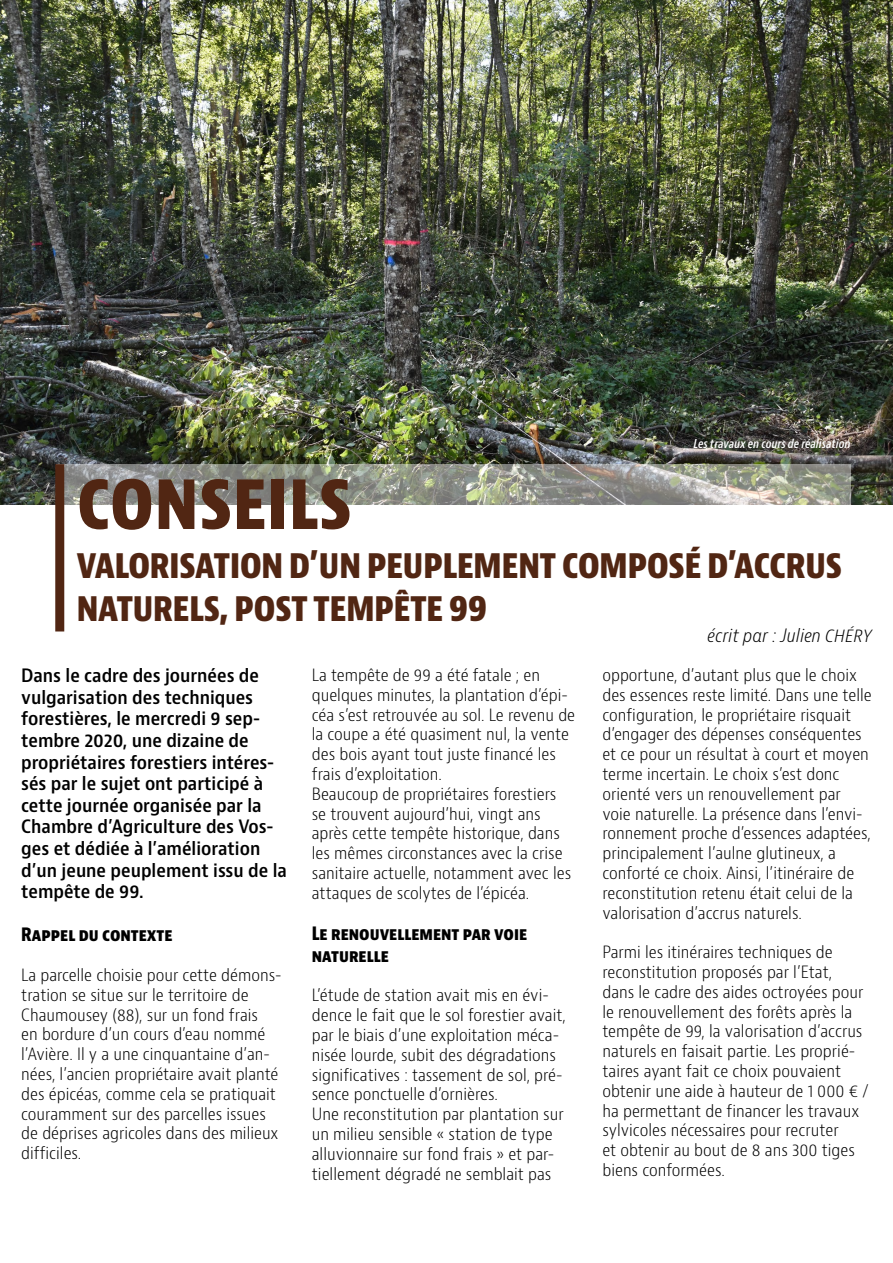
<style>
.page{position:relative;width:893px;height:1263px;background:#fff}
.page>*{position:absolute;margin:0;border:0;box-sizing:border-box;transform-origin:0 0}
.t1{font:700 condensed 72px "Bernina Sans";color:#512613}
.t2{font:700 condensed 36px/43.2px "Bernina Sans";letter-spacing:-.02em;color:#512613}
.t3{font:600 condensed 18px/21.6px "Bernino Sans";color:#000}
.t4{font:700 condensed 18px/21.6px "Bernino Sans";color:#000}
.t5{font:italic 300 condensed 18px "Bernina Sans";color:#000}
.t6{font:300 condensed 16.5px/19.8px "Bernino Sans";color:#000}
.t7{font:italic 600 condensed 12px "Bernino Sans";color:#fff}
</style>
<div class="page">
<img style="left:0;top:0;width:893px;height:504px">
<svg style="left:64px;top:464px;width:786px;height:167px"></svg>
<div style="left:55px;top:464px;width:9px;height:167px;background:#512613"></div>
<h1 class="t1" style="left:77px;top:459px;width:277px">CONSEILS</h1>
<p class="t7" style="left:693px;top:436px;width:159px">Les travaux en cours de réalisation</p>
<h2 class="t2" style="left:77px;top:544px;width:767px">VALORISATION D’UN PEUPLEMENT COMPOSÉ D’ACCRUS<br>NATURELS, POST TEMPÊTE 99</h2>
<p class="t5" style="left:707px;top:625px;width:166px">écrit par : Julien CHÉRY</p>
<p class="t3" style="left:21px;top:665px;width:267px">Dans le cadre des journées de vulgarisation des techniques forestières, le mercredi 9 sep&shy;tembre 2020, une dizaine de propriétaires forestiers intéres&shy;sés par le sujet ont participé à cette journée organisée par la<br>Chambre d’Agriculture des Vos&shy;ges et dédiée à l’amélioration d’un jeune peuplement issu de la tempête de 99.</p>
<p class="t4" style="left:21px;top:924px;width:153px">Rappel du contexte</p>
<p class="t6" style="left:21px;top:965px;width:262px">La parcelle choisie pour cette démons&shy;tration se situe sur le territoire de Chaumousey (88), sur un fond frais<br>en bordure d’un cours d’eau nommé l’Avière. Il y a une cinquantaine d’an&shy;nées, l’ancien propriétaire avait planté des épicéas, comme cela se pratiquait couramment sur des parcelles issues de déprises agricoles dans des milieux difficiles.</p>
<p class="t6" style="left:312px;top:665px;width:265px">La tempête de 99 a été fatale ; en quelques minutes, la plantation d’épi&shy;céa s’est retrouvée au sol. Le revenu de la coupe a été quasiment nul, la vente des bois ayant tout juste financé les frais d’exploitation.<br>Beaucoup de propriétaires forestiers<br>se trouvent aujourd’hui, vingt ans après cette tempête historique, dans les mêmes circonstances avec la crise sanitaire actuelle, notamment avec les attaques de scolytes de l’épicéa.</p>
<p class="t4" style="left:312px;top:923px;width:217px">Le renouvellement par voie naturelle</p>
<p class="t6" style="left:312px;top:986px;width:256px">L’étude de station avait mis en évi&shy;dence le fait que le sol forestier avait, par le biais d’une exploitation méca&shy;nisée lourde, subit des dégradations significatives : tassement de sol, pré&shy;sence ponctuelle d’ornières.<br>Une reconstitution par plantation sur un milieu sensible « station de type alluvionnaire sur fond frais » et par&shy;tiellement dégradé ne semblait pas</p>
<p class="t6" style="left:602px;top:665px;width:271px">opportune, d’autant plus que le choix des essences reste limité. Dans une telle configuration, le propriétaire risquait d’engager des dépenses conséquentes et ce pour un résultat à court et moyen terme incertain. Le choix s’est donc orienté vers un renouvellement par voie naturelle. La présence dans l’envi&shy;ronnement proche d’essences adaptées, principalement l’aulne glutineux, a conforté ce choix. Ainsi, l’itinéraire de reconstitution retenu était celui de la valorisation d’accrus naturels.</p>
<p class="t6" style="left:602px;top:943px;width:268px">Parmi les itinéraires techniques de reconstitution proposés par l’Etat,<br>dans le cadre des aides octroyées pour le renouvellement des forêts après la tempête de 99, la valorisation d’accrus naturels en faisait partie. Les proprié&shy;taires ayant fait ce choix pouvaient obtenir une aide à hauteur de 1 000 € / ha permettant de financer les travaux sylvicoles nécessaires pour recruter<br>et obtenir au bout de 8 ans 300 tiges biens conformées.</p>
</div>
